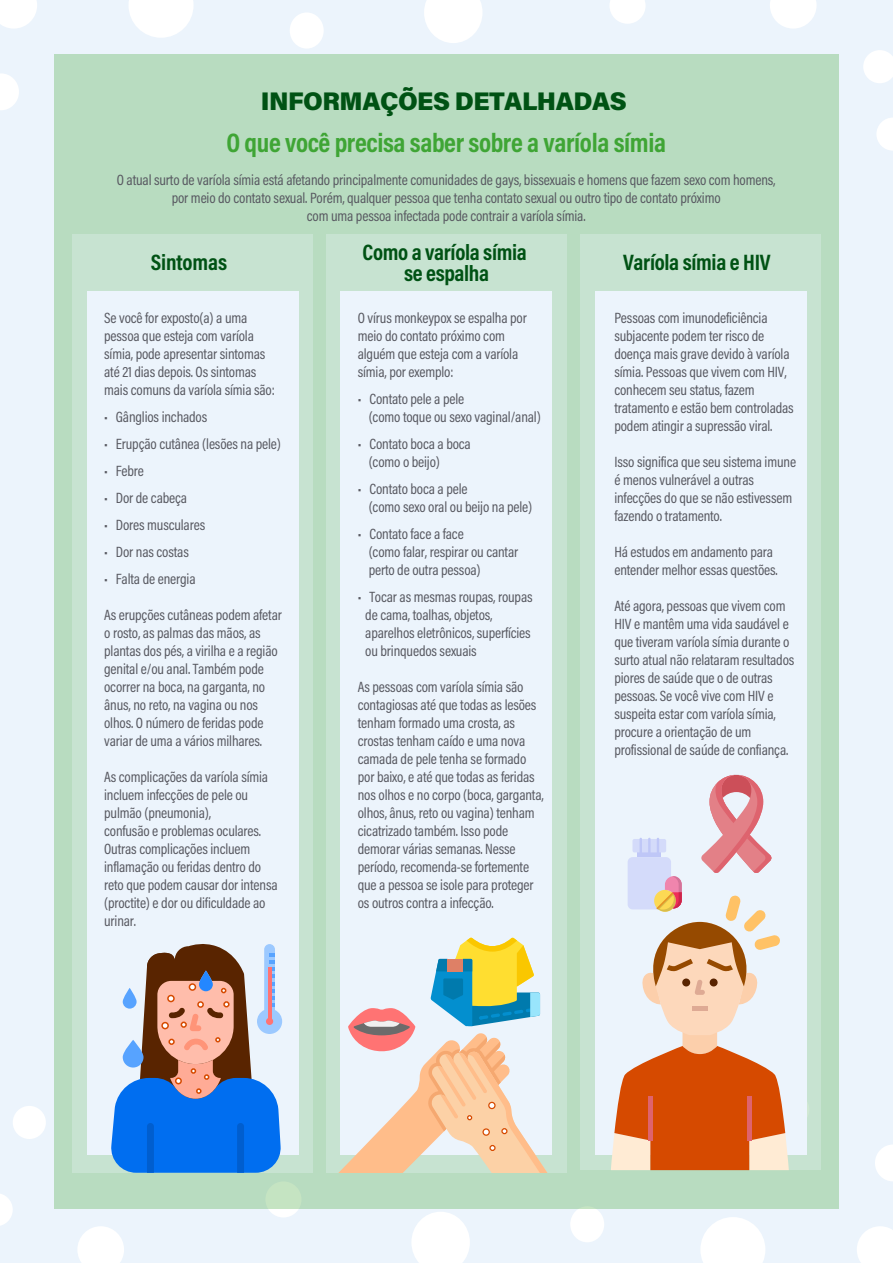
<style>
.page{position:relative;width:893px;height:1263px;background:#ecf4fc}
.page>*{position:absolute;margin:0;border:0;box-sizing:border-box;transform-origin:0 0}
.t1{font:700 27px "Acumin Pro Cond";letter-spacing:-.015em;color:#3fa535}
.t2{font:900 25.5px "Acumin Pro";letter-spacing:-.02em;color:#005214}
.t3{font:700 22.5px/21px "Acumin Pro Cond";letter-spacing:-.015em;color:#005214;text-align:center}
.t4{font:15px/18px "Acumin Pro Cond";letter-spacing:-.01em;color:#585961}
</style>
<div class="page">
<div style="left:13px;top:1106px;width:33px;height:33px;background:#fff;border-radius:50%"></div>
<svg style="left:0;top:1194px;width:13px;height:32px"></svg>
<svg style="left:77px;top:1226px;width:47px;height:37px"></svg>
<div style="left:265px;top:1181px;width:36px;height:36px;background:#fff;border-radius:50%"></div>
<svg style="left:411px;top:1212px;width:59px;height:51px"></svg>
<div style="left:570px;top:1206px;width:34px;height:36px;background:#fff;border-radius:50%"></div>
<svg style="left:700px;top:1217px;width:65px;height:46px"></svg>
<svg style="left:875px;top:1145px;width:18px;height:36px"></svg>
<svg style="left:857px;top:1226px;width:36px;height:37px"></svg>
<div style="left:54px;top:54px;width:785px;height:1155px;background:#b8dcc0"></div>
<svg style="left:877px;top:118px;width:16px;height:33px"></svg>
<svg style="left:863px;top:50px;width:30px;height:33px"></svg>
<svg style="left:770px;top:0;width:47px;height:28px"></svg>
<svg style="left:610px;top:0;width:35px;height:24px"></svg>
<svg style="left:424px;top:0;width:58px;height:43px"></svg>
<div style="left:290px;top:12px;width:34px;height:37px;background:#fff;border-radius:50%"></div>
<svg style="left:129px;top:0;width:64px;height:38px"></svg>
<svg style="left:0;top:74px;width:19px;height:36px"></svg>
<svg style="left:0;top:0;width:37px;height:28px"></svg>
<div style="left:72px;top:234px;width:241px;height:939px;background:#c7e3d1"></div>
<div style="left:88px;top:291px;width:211px;height:863px;background:#ecf4fc"></div>
<svg style="left:580px;top:234px;width:241px;height:936px;background:#e2eff0"></svg>
<svg style="left:326px;top:234px;width:241px;height:939px;background:#e4f0f2"></svg>
<svg style="left:110px;top:944px;width:172px;height:229px"></svg>
<div style="left:175px;top:1077px;width:7px;height:7px;border:2px solid #d64a00;border-radius:50%"></div>
<svg style="left:337px;top:937px;width:224px;height:236px;background:#dfd8c5"></svg>
<svg style="left:611px;top:775px;width:178px;height:395px;background:#e5baa7"></svg>
<h2 class="t2" style="left:261px;top:83px;width:367px">INFORMAÇÕES DETALHADAS</h2>
<h1 class="t1" style="left:226px;top:124px;width:441px">O que você precisa saber sobre a varíola símia</h1>
<p class="t4" style="left:117px;top:170px;width:660px;text-align:center">O atual surto de varíola símia está afetando principalmente comunidades de gays, bissexuais e homens que fazem sexo com homens, por meio do contato sexual. Porém, qualquer pessoa que tenha contato sexual ou outro tipo de contato próximo<br>com uma pessoa infectada pode contrair a varíola símia.</p>
<h3 class="t3" style="left:151px;top:251px;width:78px">Sintomas</h3>
<h3 class="t3" style="left:363px;top:241px;width:166px">Como a varíola símia se espalha</h3>
<h3 class="t3" style="left:623px;top:251px;width:149px">Varíola símia e HIV</h3>
<p class="t4" style="left:104px;top:309px;width:172px">Se você for exposto(a) a uma pessoa que esteja com varíola símia, pode apresentar sintomas até 21 dias depois. Os sintomas mais comuns da varíola símia são:</p>
<p class="t4" style="left:104px;top:408px;width:105px">• Gânglios inchados</p>
<p class="t4" style="left:104px;top:435px;width:178px">• Erupção cutânea (lesões na pele)</p>
<p class="t4" style="left:104px;top:462px;width:41px">• Febre</p>
<p class="t4" style="left:104px;top:489px;width:84px">• Dor de cabeça</p>
<p class="t4" style="left:104px;top:516px;width:103px">• Dores musculares</p>
<p class="t4" style="left:104px;top:543px;width:86px">• Dor nas costas</p>
<p class="t4" style="left:104px;top:570px;width:93px">• Falta de energia</p>
<p class="t4" style="left:104px;top:606px;width:179px">As erupções cutâneas podem afetar o rosto, as palmas das mãos, as plantas dos pés, a virilha e a região genital e/ou anal. Também pode ocorrer na boca, na garganta, no ânus, no reto, na vagina ou nos olhos. O número de feridas pode variar de uma a vários milhares.</p>
<p class="t4" style="left:104px;top:768px;width:175px">As complicações da varíola símia incluem infecções de pele ou pulmão (pneumonia),<br>confusão e problemas oculares.<br>Outras complicações incluem inflamação ou feridas dentro do reto que podem causar dor intensa (proctite) e dor ou dificuldade ao urinar.</p>
<p class="t4" style="left:358px;top:309px;width:171px">O vírus monkeypox se espalha por meio do contato próximo com alguém que esteja com a varíola símia, por exemplo:</p>
<p class="t4" style="left:369px;top:390px;width:174px;text-indent:-11px">• Contato pele a pele<br>(como toque ou sexo vaginal/anal)</p>
<p class="t4" style="left:369px;top:435px;width:104px;text-indent:-11px">• Contato boca a boca (como o beijo)</p>
<p class="t4" style="left:369px;top:480px;width:165px;text-indent:-11px">• Contato boca a pele<br>(como sexo oral ou beijo na pele)</p>
<p class="t4" style="left:369px;top:525px;width:151px;text-indent:-11px">• Contato face a face<br>(como falar, respirar ou cantar perto de outra pessoa)</p>
<p class="t4" style="left:365px;top:588px;width:169px;text-indent:-8px">• Tocar as mesmas roupas, roupas de cama, toalhas, objetos, aparelhos eletrônicos, superfícies ou brinquedos sexuais</p>
<p class="t4" style="left:358px;top:678px;width:187px">As pessoas com varíola símia são contagiosas até que todas as lesões tenham formado uma crosta, as crostas tenham caído e uma nova camada de pele tenha se formado por baixo, e até que todas as feridas nos olhos e no corpo (boca, garganta, olhos, ânus, reto ou vagina) tenham cicatrizado também. Isso pode demorar várias semanas. Nesse período, recomenda-se fortemente que a pessoa se isole para proteger os outros contra a infecção.</p>
<p class="t4" style="left:614px;top:309px;width:181px">Pessoas com imunodeficiência subjacente podem ter risco de doença mais grave devido à varíola símia. Pessoas que vivem com HIV, conhecem seu status, fazem tratamento e estão bem controladas podem atingir a supressão viral.</p>
<p class="t4" style="left:614px;top:453px;width:183px">Isso significa que seu sistema imune é menos vulnerável a outras infecções do que se não estivessem fazendo o tratamento.</p>
<p class="t4" style="left:614px;top:543px;width:165px">Há estudos em andamento para entender melhor essas questões.</p>
<p class="t4" style="left:614px;top:597px;width:181px">Até agora, pessoas que vivem com<br>HIV e mantêm uma vida saudável e que tiveram varíola símia durante o surto atual não relataram resultados piores de saúde que o de outras pessoas. Se você vive com HIV e suspeita estar com varíola símia, procure a orientação de um profissional de saúde de confiança.</p>
</div>
